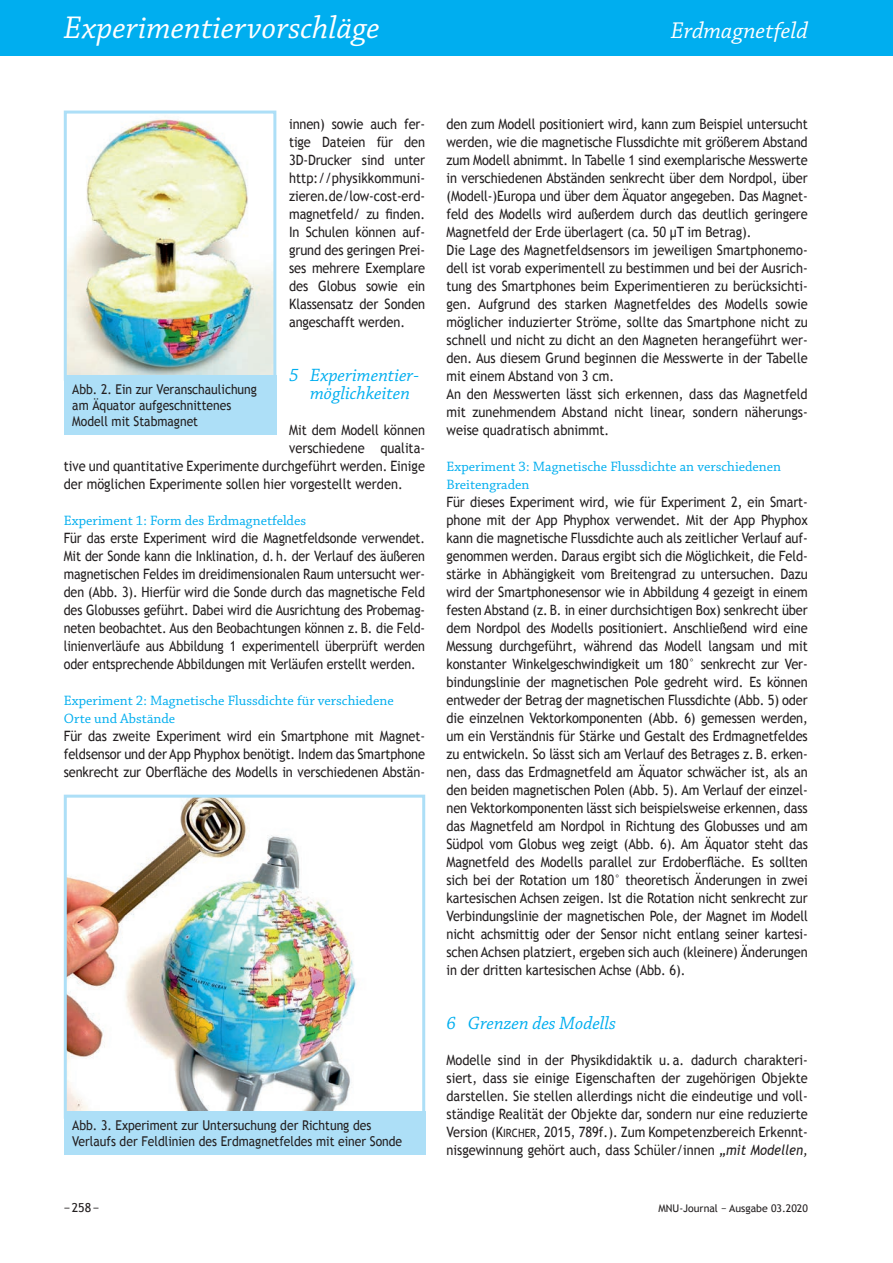
<style>
.page{position:relative;width:893px;height:1263px;background:#fff}
.page>*{position:absolute;margin:0;border:0;box-sizing:border-box;transform-origin:0 0}
.t1{font:italic 33px "Chaparral Pro";color:#fff}
.t2{font:italic 24px "Chaparral Pro";color:#fff}
.t3{font:italic 18.75px/18px "Chaparral Pro";color:#00aeef}
.t4{font:14.25px/18px "Trebuchet MS";color:#231f20;text-align:justify;scale:.9 1}
.t5{font:14.25px/18px "Trebuchet MS";color:#231f20;text-align:justify;scale:.88 1}
.t6{font:14.25px/18px "Chaparral Pro";color:#00aeef}
.t7{font:13.5px/16.2px "Trebuchet MS";color:#231f20;scale:.9 1}
.t8{font:12.3px "Trebuchet MS";color:#231f20}
.t9{font:10.5px "Trebuchet MS";color:#231f20}
.s1{font-size:11.4px}
.s2{font-style:italic}
</style>
<div class="page">
<div style="left:0;top:0;width:893px;height:55px;background:#00aeef"></div>
<img style="left:68px;top:799px;width:289px;height:312px">
<div style="left:64px;top:795px;width:361px;height:324px;border:3px solid #addff7"></div>
<div style="left:64px;top:1111px;width:361px;height:43px;background:#addff7"></div>
<img style="left:68px;top:118px;width:204px;height:257px">
<div style="left:64px;top:111px;width:212px;height:270px;border:3px solid #addff7"></div>
<div style="left:64px;top:375px;width:212px;height:60px;background:#addff7"></div>
<h1 class="t1" style="left:64px;top:15px;width:318px">Experimentiervorschläge</h1>
<h2 class="t2" style="left:671px;top:21px;width:139px">Erdmagnetfeld</h2>
<p class="t4" style="left:289px;top:115px;width:153px">innen) sowie auch fer&shy;tige Dateien für den 3D-Drucker sind unter http://physikkommuni&shy;zieren.de/low-cost-erd&shy;magnetfeld/ zu finden.<br>In Schulen können auf&shy;grund des geringen Prei&shy;ses mehrere Exemplare des Globus sowie ein Klassensatz der Sonden angeschafft werden.</p>
<h3 class="t3" style="left:310px;top:367px;width:111px;text-indent:-21px">5 Experimentier&shy;möglichkeiten</h3>
<p class="t4" style="left:289px;top:421px;width:153px">Mit dem Modell können</p>
<p class="t4" style="left:289px;top:439px;width:153px">verschiedene qualita-</p>
<p class="t4" style="left:64px;top:457px;width:403px">tive und quantitative Experimente durchgeführt werden. Einige</p>
<p class="t4" style="left:64px;top:475px;width:378px">der möglichen Experimente sollen hier vorgestellt werden.</p>
<p class="t6" style="left:64px;top:512px;width:244px">Experiment 1: Form des Erdmagnetfeldes</p>
<p class="t5" style="left:64px;top:529px;width:412px">Für das erste Experiment wird die Magnetfeldsonde verwendet.<br>Mit der Sonde kann die Inklination, d. h. der Verlauf des äußeren magnetischen Feldes im dreidimensionalen Raum untersucht wer&shy;den (Abb. 3). Hierfür wird die Sonde durch das magnetische Feld des Globusses geführt. Dabei wird die Ausrichtung des Probemag&shy;neten beobachtet. Aus den Beobachtungen können z. B. die Feld&shy;linienverläufe aus Abbildung 1 experimentell überprüft werden oder entsprechende Abbildungen mit Verläufen erstellt werden.</p>
<p class="t6" style="left:64px;top:692px;width:331px">Experiment 2: Magnetische Flussdichte für verschiedene<br>Orte und Abstände</p>
<p class="t4" style="left:64px;top:727px;width:403px">Für das zweite Experiment wird ein Smartphone mit Magnet&shy;feldsensor und der App Phyphox benötigt. Indem das Smartphone senkrecht zur Oberfläche des Modells in verschiedenen Abstän-</p>
<p class="t7" style="left:72px;top:381px;width:207px">Abb. 2. Ein zur Veranschaulichung am Äquator aufgeschnittenes<br>Modell mit Stabmagnet</p>
<p class="t7" style="left:72px;top:1117px;width:368px">Abb. 3. Experiment zur Untersuchung der Richtung des<br>Verlaufs der Feldlinien des Erdmagnetfeldes mit einer Sonde</p>
<p class="t4" style="left:446px;top:115px;width:403px;text-align:left">den zum Modell positioniert wird, kann zum Beispiel untersucht werden, wie die magnetische Flussdichte mit größerem Abstand zum Modell abnimmt. In Tabelle 1 sind exemplarische Messwerte in verschiedenen Abständen senkrecht über dem Nordpol, über (Modell-)Europa und über dem Äquator angegeben. Das Magnet&shy;feld des Modells wird außerdem durch das deutlich geringere Magnetfeld der Erde überlagert (ca. 50 μT im Betrag).<br>Die Lage des Magnetfeldsensors im jeweiligen Smartphonemo&shy;dell ist vorab experimentell zu bestimmen und bei der Ausrich&shy;tung des Smartphones beim Experimentieren zu berücksichti&shy;gen. Aufgrund des starken Magnetfeldes des Modells sowie möglicher induzierter Ströme, sollte das Smartphone nicht zu schnell und nicht zu dicht an den Magneten herangeführt wer&shy;den. Aus diesem Grund beginnen die Messwerte in der Tabelle mit einem Abstand von 3 cm.<br>An den Messwerten lässt sich erkennen, dass das Magnetfeld mit zunehmendem Abstand nicht linear, sondern näherungs&shy;weise quadratisch abnimmt.</p>
<p class="t6" style="left:446px;top:458px;width:336px">Experiment 3: Magnetische Flussdichte an verschiedenen<br>Breitengraden</p>
<p class="t4" style="left:446px;top:493px;width:403px">Für dieses Experiment wird, wie für Experiment 2, ein Smart&shy;phone mit der App Phyphox verwendet. Mit der App Phyphox kann die magnetische Flussdichte auch als zeitlicher Verlauf auf&shy;genommen werden. Daraus ergibt sich die Möglichkeit, die Feld&shy;stärke in Abhängigkeit vom Breitengrad zu untersuchen. Dazu wird der Smartphonesensor wie in Abbildung 4 gezeigt in einem festen Abstand (z. B. in einer durchsichtigen Box) senkrecht über dem Nordpol des Modells positioniert. Anschließend wird eine Messung durchgeführt, während das Modell langsam und mit konstanter Winkelgeschwindigkeit um 180° senkrecht zur Ver&shy;bindungslinie der magnetischen Pole gedreht wird. Es können entweder der Betrag der magnetischen Flussdichte (Abb. 5) oder die einzelnen Vektorkomponenten (Abb. 6) gemessen werden, um ein Verständnis für Stärke und Gestalt des Erdmagnetfeldes zu entwickeln. So lässt sich am Verlauf des Betrages z. B. erken&shy;nen, dass das Erdmagnetfeld am Äquator schwächer ist, als an den beiden magnetischen Polen (Abb. 5). Am Verlauf der einzel&shy;nen Vektorkomponenten lässt sich beispielsweise erkennen, dass das Magnetfeld am Nordpol in Richtung des Globusses und am Südpol vom Globus weg zeigt (Abb. 6). Am Äquator steht das Magnetfeld des Modells parallel zur Erdoberfläche. Es sollten sich bei der Rotation um 180° theoretisch Änderungen in zwei kartesischen Achsen zeigen. Ist die Rotation nicht senkrecht zur Verbindungslinie der magnetischen Pole, der Magnet im Modell nicht achsmittig oder der Sensor nicht entlang seiner kartesi&shy;schen Achsen platziert, ergeben sich auch (kleinere) Änderungen in der dritten kartesischen Achse (Abb. 6).</p>
<h3 class="t3" style="left:446px;top:1015px;width:171px">6 Grenzen des Modells</h3>
<p class="t4" style="left:446px;top:1051px;width:403px">Modelle sind in der Physikdidaktik u. a. dadurch charakteri&shy;siert, dass sie einige Eigenschaften der zugehörigen Objekte darstellen. Sie stellen allerdings nicht die eindeutige und voll&shy;ständige Realität der Objekte dar, sondern nur eine reduzierte Version (K<span class="s1">IRCHER</span>, 2015, 789f.). Zum Kompetenzbereich Erkennt&shy;nisgewinnung gehört auch, dass Schüler/innen <span class="s2">„mit Modellen,</span></p>
<p class="t8" style="left:64px;top:1200px;width:37px">− 258 −</p>
<p class="t9" style="left:658px;top:1202px;width:151px">MNU-Journal − Ausgabe 03.2020</p>
</div>
